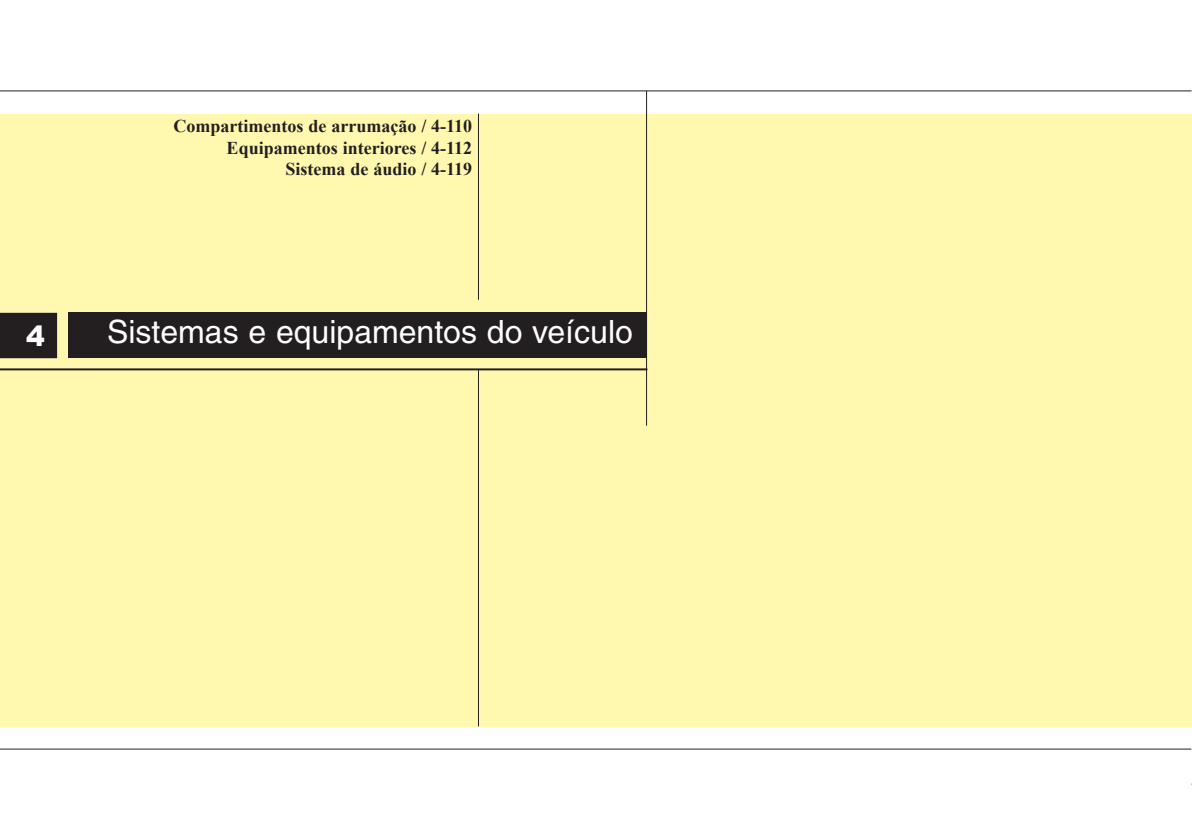
<style>
.page{position:relative;width:1192px;height:840px;background:#fff}
.page>*{position:absolute;margin:0;border:0;box-sizing:border-box;transform-origin:0 0}
.t1{font:32px "Helvetica";color:#fff}
.t2{font:900 28px "Arial";color:#fff}
.t3{font:700 18px/21.6px "Times New Roman";color:#231f20;text-align:right}
</style>
<div class="page">
<div style="left:0;top:114px;width:1191px;height:612px;background:#fff8ae"></div>
<div style="left:68px;top:312px;width:579px;height:45px;background:#231f20"></div>
<hr style="left:478px;top:369px;width:1px;height:357px;background:#231f20">
<hr style="left:646px;top:91px;width:1px;height:334px;background:#231f20">
<hr style="left:478px;top:114px;width:1px;height:186px;background:#231f20">
<hr style="left:0;top:90px;width:1191px;height:1px;background:#231f20">
<hr style="left:0;top:748px;width:1191px;height:1px;background:#231f20">
<hr style="left:0;top:368px;width:647px;height:2px;background:#231f20">
<div style="left:0;top:313px;width:57px;height:45px;background:#231f20"></div>
<p class="t3" style="left:173px;top:115px;width:300px">Compartimentos de arrumação / 4-110<br>Equipamentos interiores / 4-112<br>Sistema de áudio / 4-119</p>
<p class="t2" style="left:26px;top:315px;width:20px">4</p>
<p class="t1" style="left:107px;top:320px;width:527px">Sistemas e equipamentos do veículo</p>
</div>
